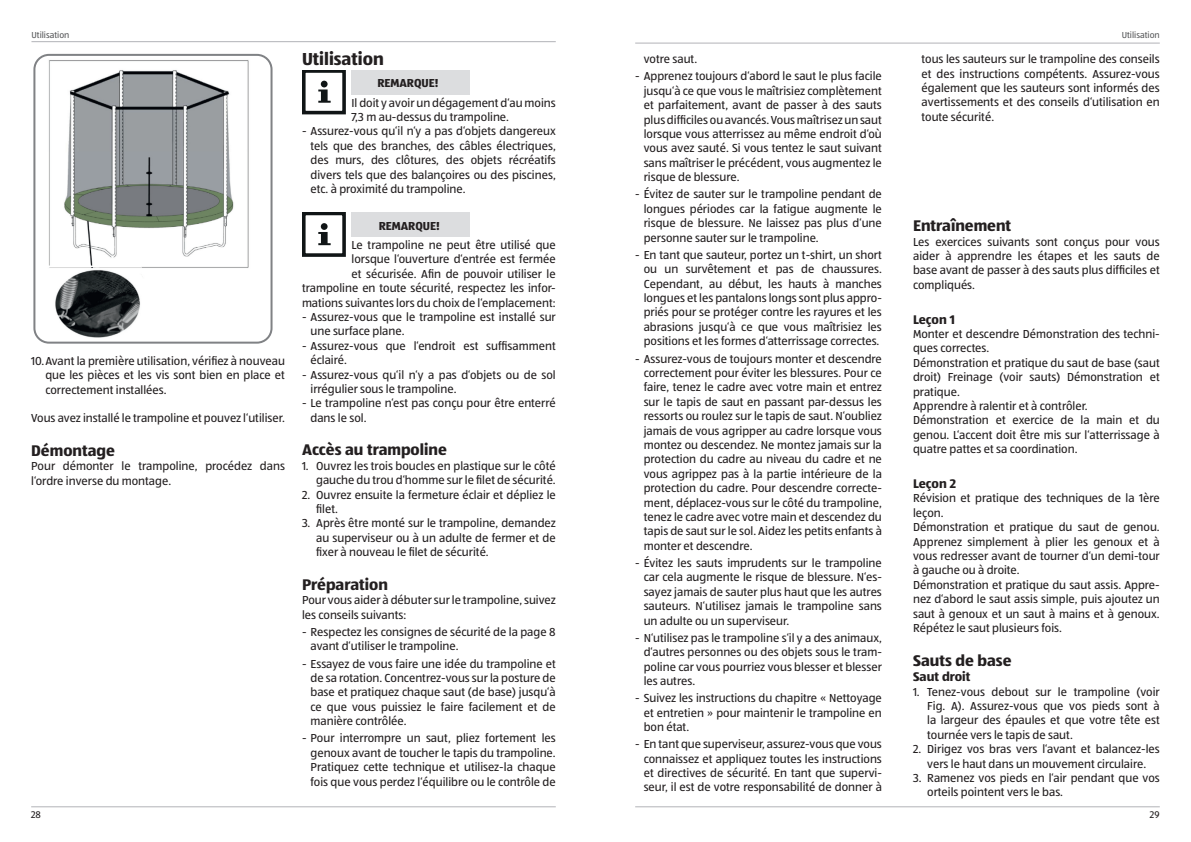
<style>
.page{position:relative;width:1191px;height:842px;background:#fff}
.page>*{position:absolute;margin:0;border:0;box-sizing:border-box;transform-origin:0 0}
.t1{font:700 18px "ALDISUEDOT";color:#231f20}
.t2{font:700 16px "ALDISUEDOT";color:#231f20}
.t3{font:700 13px "ALDISUEDOT";color:#231f20}
.t4{font:12px/14.4px "ALDISUEDOT";color:#231f20;text-align:justify}
.t5{font:700 12px "ALDISUEDOT";letter-spacing:-.005em;color:#231f20}
.t6{font:10px "ALDISUEDOT";color:#231f20}
.t7{font:9px "ALDISUEDOT";color:#57585a}
</style>
<div class="page">
<hr style="left:31px;top:41px;width:525px;height:1px;background:#b2b3b7">
<hr style="left:635px;top:43px;width:524px;height:1px;background:#b2b3b7">
<hr style="left:31px;top:806px;width:525px;height:1px;background:#b2b3b7">
<hr style="left:635px;top:806px;width:524px;height:1px;background:#b2b3b7">
<img style="left:48px;top:60px;width:201px;height:208px">
<img style="left:48px;top:267px;width:93px;height:71px">
<div style="left:33px;top:54px;width:239px;height:290px;border:2px solid #808285;border-radius:15px"></div>
<svg style="left:302px;top:70px;width:44px;height:44px"></svg>
<div style="left:351px;top:70px;width:118px;height:24px;background:#dcdddf"></div>
<svg style="left:302px;top:213px;width:44px;height:44px"></svg>
<div style="left:351px;top:213px;width:118px;height:24px;background:#dcdddf"></div>
<p class="t7" style="left:31px;top:29px;width:40px">Utilisation</p>
<p class="t7" style="left:1121px;top:29px;width:40px">Utilisation</p>
<p class="t4" style="left:643px;top:52px;width:55px">votre saut.</p>
<p class="t4" style="left:643px;top:69px;width:240px;text-indent:-9px">- Apprenez toujours d‘abord le saut le plus facile jusqu‘à ce que vous le maîtrisiez complètement et parfaitement, avant de passer à des sauts plus difficiles ou avancés. Vous maîtrisez un saut lorsque vous atterrissez au même endroit d‘où vous avez sauté. Si vous tentez le saut suivant sans maîtriser le précédent, vous augmentez le risque de blessure.</p>
<p class="t4" style="left:643px;top:187px;width:240px;text-indent:-9px">- Évitez de sauter sur le trampoline pendant de longues périodes car la fatigue augmente le risque de blessure. Ne laissez pas plus d‘une personne sauter sur le trampoline.</p>
<p class="t4" style="left:643px;top:247px;width:240px;text-indent:-9px">- En tant que sauteur, portez un t-shirt, un short ou un survêtement et pas de chaussures.<br>Cependant, au début, les hauts à manches longues et les pantalons longs sont plus appro&shy;priés pour se protéger contre les rayures et les abrasions jusqu‘à ce que vous maîtrisiez les positions et les formes d‘atterrissage correctes.</p>
<p class="t4" style="left:643px;top:351px;width:240px;text-indent:-9px">- Assurez-vous de toujours monter et descendre correctement pour éviter les blessures. Pour ce faire, tenez le cadre avec votre main et entrez sur le tapis de saut en passant par-dessus les ressorts ou roulez sur le tapis de saut. N‘oubliez jamais de vous agripper au cadre lorsque vous montez ou descendez. Ne montez jamais sur la protection du cadre au niveau du cadre et ne vous agrippez pas à la partie intérieure de la protection du cadre. Pour descendre correcte&shy;ment, déplacez-vous sur le côté du trampoline, tenez le cadre avec votre main et descendez du tapis de saut sur le sol. Aidez les petits enfants à monter et descendre.</p>
<p class="t4" style="left:643px;top:555px;width:240px;text-indent:-9px">- Évitez les sauts imprudents sur le trampoline car cela augmente le risque de blessure. N‘es&shy;sayez jamais de sauter plus haut que les autres sauteurs. N‘utilisez jamais le trampoline sans un adulte ou un superviseur.</p>
<p class="t4" style="left:643px;top:630px;width:240px;text-indent:-9px">- N‘utilisez pas le trampoline s‘il y a des animaux, d‘autres personnes ou des objets sous le tram&shy;poline car vous pourriez vous blesser et blesser les autres.</p>
<p class="t4" style="left:643px;top:691px;width:240px;text-indent:-9px">- Suivez les instructions du chapitre « Nettoyage et entretien » pour maintenir le trampoline en bon état.</p>
<p class="t4" style="left:643px;top:737px;width:240px;text-indent:-9px">- En tant que superviseur, assurez-vous que vous connaissez et appliquez toutes les instructions et directives de sécurité. En tant que supervi&shy;seur, il est de votre responsabilité de donner à</p>
<h1 class="t1" style="left:302px;top:47px;width:83px">Utilisation</h1>
<p class="t5" style="left:377px;top:75px;width:63px">REMARQUE!</p>
<p class="t4" style="left:351px;top:95px;width:206px">Il doit y avoir un dégagement d‘au moins<br>7,3 m au-dessus du trampoline.</p>
<p class="t4" style="left:310px;top:124px;width:247px;text-indent:-9px">- Assurez-vous qu‘il n‘y a pas d‘objets dangereux tels que des branches, des câbles électriques, des murs, des clôtures, des objets récréatifs divers tels que des balançoires ou des piscines, etc. à proximité du trampoline.</p>
<p class="t5" style="left:379px;top:217px;width:63px">REMARQUE!</p>
<p class="t4" style="left:302px;top:237px;width:255px;text-align:right">Le trampoline ne peut être utilisé que<br>lorsque l‘ouverture d‘entrée est fermée<br>et sécurisée. Afin de pouvoir utiliser le trampoline en toute sécurité, respectez les infor&shy;mations suivantes lors du choix de l‘emplacement:</p>
<p class="t4" style="left:310px;top:309px;width:247px;text-indent:-9px">- Assurez-vous que le trampoline est installé sur une surface plane.</p>
<p class="t4" style="left:310px;top:338px;width:247px;text-indent:-9px">- Assurez-vous que l‘endroit est suffisamment éclairé.</p>
<p class="t4" style="left:310px;top:367px;width:247px;text-indent:-9px">- Assurez-vous qu‘il n‘y a pas d‘objets ou de sol irrégulier sous le trampoline.</p>
<p class="t4" style="left:310px;top:396px;width:247px;text-indent:-9px">- Le trampoline n‘est pas conçu pour être enterré dans le sol.</p>
<h2 class="t2" style="left:302px;top:439px;width:146px">Accès au trampoline</h2>
<p class="t4" style="left:302px;top:458px;width:255px;text-align:right">1. Ouvrez les trois boucles en plastique sur le côté gauche du trou d‘homme sur le filet de sécurité.</p>
<p class="t4" style="left:316px;top:487px;width:241px;text-indent:-14px">2. Ouvrez ensuite la fermeture éclair et dépliez le filet.</p>
<p class="t4" style="left:316px;top:516px;width:241px;text-indent:-14px">3. Après être monté sur le trampoline, demandez au superviseur ou à un adulte de fermer et de fixer à nouveau le filet de sécurité.</p>
<h2 class="t2" style="left:302px;top:574px;width:87px">Préparation</h2>
<p class="t4" style="left:302px;top:593px;width:255px">Pour vous aider à débuter sur le trampoline, suivez les conseils suivants:</p>
<p class="t4" style="left:310px;top:624px;width:247px;text-indent:-9px">- Respectez les consignes de sécurité de la page 8 avant d‘utiliser le trampoline.</p>
<p class="t4" style="left:310px;top:656px;width:247px;text-indent:-9px">- Essayez de vous faire une idée du trampoline et de sa rotation. Concentrez-vous sur la posture de base et pratiquez chaque saut (de base) jusqu‘à ce que vous puissiez le faire facilement et de manière contrôlée.</p>
<p class="t4" style="left:310px;top:731px;width:247px;text-indent:-9px">- Pour interrompre un saut, pliez fortement les genoux avant de toucher le tapis du trampoline.<br>Pratiquez cette technique et utilisez-la chaque fois que vous perdez l‘équilibre ou le contrôle de</p>
<p class="t4" style="left:921px;top:52px;width:240px">tous les sauteurs sur le trampoline des conseils et des instructions compétents. Assurez-vous également que les sauteurs sont informés des avertissements et des conseils d‘utilisation en toute sécurité.</p>
<h2 class="t2" style="left:913px;top:215px;width:100px">Entraînement</h2>
<p class="t4" style="left:913px;top:234px;width:248px">Les exercices suivants sont conçus pour vous aider à apprendre les étapes et les sauts de base avant de passer à des sauts plus difficiles et compliqués.</p>
<p class="t3" style="left:913px;top:310px;width:43px">Leçon 1</p>
<p class="t4" style="left:913px;top:326px;width:248px;text-align:left">Monter et descendre Démonstration des techni&shy;ques correctes.<br>Démonstration et pratique du saut de base (saut droit) Freinage (voir sauts) Démonstration et pratique.<br>Apprendre à ralentir et à contrôler.<br>Démonstration et exercice de la main et du genou. L‘accent doit être mis sur l‘atterrissage à quatre pattes et sa coordination.</p>
<p class="t3" style="left:913px;top:475px;width:44px">Leçon 2</p>
<p class="t4" style="left:913px;top:491px;width:248px;text-align:left">Révision et pratique des techniques de la 1ère leçon.<br>Démonstration et pratique du saut de genou.<br>Apprenez simplement à plier les genoux et à vous redresser avant de tourner d‘un demi-tour à gauche ou à droite.<br>Démonstration et pratique du saut assis. Appre&shy;nez d‘abord le saut assis simple, puis ajoutez un saut à genoux et un saut à mains et à genoux.<br>Répétez le saut plusieurs fois.</p>
<h2 class="t2" style="left:913px;top:649px;width:100px">Sauts de base</h2>
<p class="t3" style="left:913px;top:668px;width:59px">Saut droit</p>
<p class="t4" style="left:927px;top:684px;width:234px;text-indent:-14px">1. Tenez-vous debout sur le trampoline (voir Fig. A). Assurez-vous que vos pieds sont à la largeur des épaules et que votre tête est tournée vers le tapis de saut.</p>
<p class="t4" style="left:913px;top:742px;width:248px;text-align:center">2. Dirigez vos bras vers l‘avant et balancez-les vers le haut dans un mouvement circulaire.</p>
<p class="t4" style="left:927px;top:770px;width:234px;text-indent:-14px">3. Ramenez vos pieds en l‘air pendant que vos orteils pointent vers le bas.</p>
<p class="t4" style="left:45px;top:353px;width:241px;text-indent:-14px">10.Avant la première utilisation, vérifiez à nouveau que les pièces et les vis sont bien en place et correctement installées.</p>
<p class="t4" style="left:31px;top:411px;width:255px">Vous avez installé le trampoline et pouvez l‘utiliser.</p>
<h2 class="t2" style="left:31px;top:440px;width:85px">Démontage</h2>
<p class="t4" style="left:31px;top:459px;width:255px">Pour démonter le trampoline, procédez dans l‘ordre inverse du montage.</p>
<p class="t6" style="left:31px;top:808px;width:11px">28</p>
<p class="t6" style="left:1150px;top:808px;width:11px">29</p>
</div>
